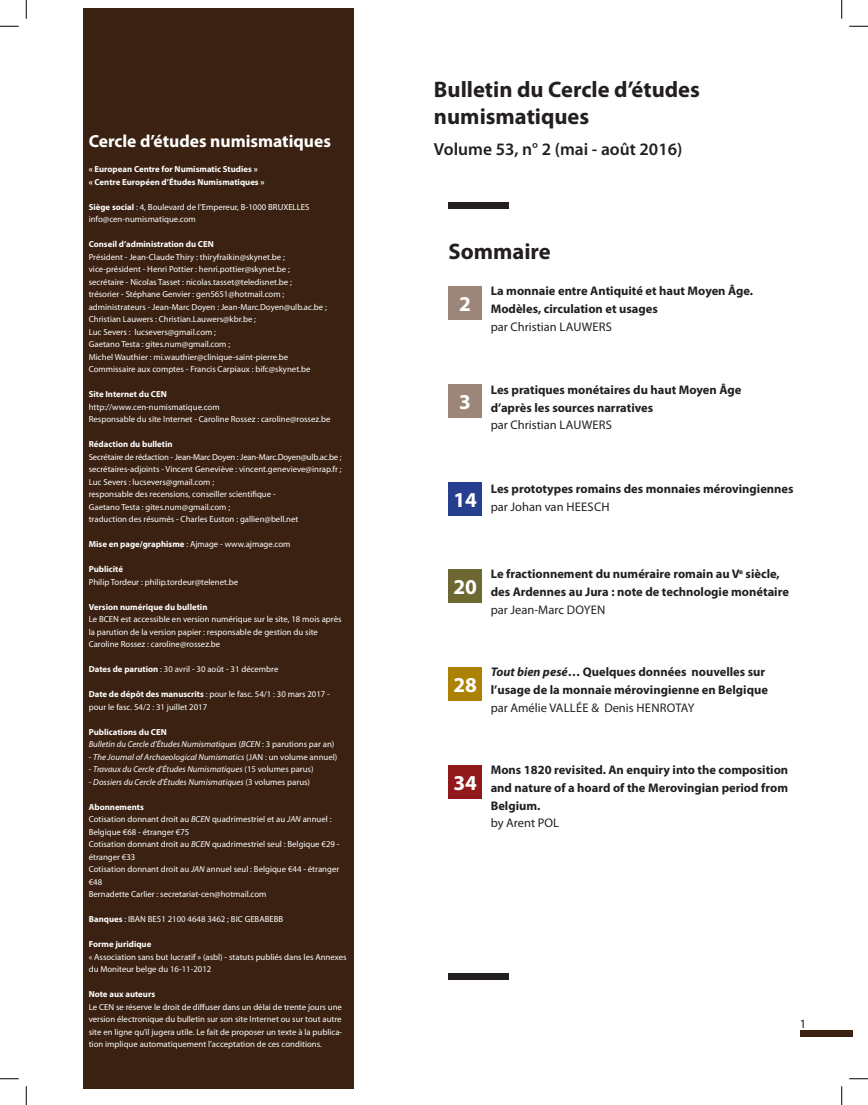
<style>
.page{position:relative;width:868px;height:1105px;background:#fff}
.page>*{position:absolute;margin:0;border:0;box-sizing:border-box;transform-origin:0 0}
.t1{font:700 22.5px/27px "Myriad Pro";color:#231f20}
.t2{font:700 21.25px "Myriad Pro";color:#fff}
.t3{font:700 17.5px "Myriad Pro";color:#fff}
.t4{font:600 17.5px "Myriad Pro";color:#231f20}
.t5{font:700 12.5px/18px "Myriad Pro";color:#231f20}
.t6{font:12.5px "Myriad Pro";color:#231f20}
.t7{font:8.75px/12.5px "Myriad Pro";color:#fff}
.t8{font:700 8.75px "Myriad Pro";color:#fff}
.t9{font:italic 8.75px "Myriad Pro";color:#fff}
.t10{font:8.75px "Myriad Pro";letter-spacing:-.02em;color:#fff}
.s1{font-weight:700}
.s2{font-style:normal}
.s3{font-style:italic}
</style>
<div class="page">
<div style="left:83px;top:9px;width:271px;height:1080px;background:#3a2111"></div>
<div style="left:448px;top:286px;width:33px;height:34px;background:#9b8679"></div>
<div style="left:448px;top:384px;width:33px;height:34px;background:#9b8679"></div>
<div style="left:448px;top:482px;width:33px;height:34px;background:#253f8e"></div>
<div style="left:448px;top:569px;width:33px;height:33px;background:#6d6831"></div>
<div style="left:448px;top:667px;width:33px;height:33px;background:#ad8204"></div>
<div style="left:448px;top:765px;width:33px;height:33px;background:#92191b"></div>
<div style="left:799px;top:1030px;width:53px;height:7px;background:#3a2111"></div>
<div style="left:448px;top:202px;width:61px;height:7px;background:#231f20"></div>
<div style="left:448px;top:972px;width:61px;height:7px;background:#231f20"></div>
<svg style="left:0;top:25px;width:19px;height:2px"></svg>
<svg style="left:849px;top:25px;width:18px;height:2px"></svg>
<svg style="left:0;top:1078px;width:19px;height:1px"></svg>
<svg style="left:849px;top:1078px;width:18px;height:1px"></svg>
<svg style="left:25px;top:0;width:2px;height:19px"></svg>
<svg style="left:25px;top:1086px;width:2px;height:19px"></svg>
<svg style="left:841px;top:0;width:1px;height:19px"></svg>
<svg style="left:841px;top:1086px;width:1px;height:19px"></svg>
<p class="t3" style="left:89px;top:130px;width:244px">Cercle d’études numismatiques</p>
<p class="t8" style="left:89px;top:163px;width:170px">« European Centre for Numismatic Studies »</p>
<p class="t8" style="left:89px;top:176px;width:177px">« Centre Européen d’Études Numismatiques »</p>
<p class="t7" style="left:89px;top:200px;width:222px"><span class="s1">Siège social</span> : 4, Boulevard de l’Empereur, B-1000 BRUXELLES</p>
<p class="t7" style="left:89px;top:213px;width:109px">info@cen-numismatique.com</p>
<p class="t8" style="left:89px;top:238px;width:127px">Conseil d’administration du CEN</p>
<p class="t7" style="left:89px;top:250px;width:198px">Président - Jean-Claude Thiry : thiryfraikin@skynet.be ;</p>
<p class="t7" style="left:89px;top:263px;width:203px">vice-président - Henri Pottier : henri.pottier@skynet.be ;</p>
<p class="t7" style="left:89px;top:275px;width:205px">secrétaire - Nicolas Tasset : nicolas.tasset@teledisnet.be ;</p>
<p class="t7" style="left:89px;top:288px;width:197px">trésorier - Stéphane Genvier : gen5651@hotmail.com ;</p>
<p class="t7" style="left:89px;top:300px;width:239px">administrateurs - Jean-Marc Doyen : Jean-Marc.Doyen@ulb.ac.be ;<br>Christian Lauwers : Christian.Lauwers@kbr.be ;</p>
<p class="t7" style="left:89px;top:325px;width:129px">Luc Severs : lucsevers@gmail.com ;</p>
<p class="t7" style="left:89px;top:338px;width:143px">Gaetano Testa : gites.num@gmail.com ;</p>
<p class="t7" style="left:89px;top:350px;width:201px">Michel Wauthier : mi.wauthier@clinique-saint-pierre.be</p>
<p class="t7" style="left:89px;top:363px;width:223px">Commissaire aux comptes - Francis Carpiaux : bifc@skynet.be</p>
<p class="t8" style="left:89px;top:388px;width:80px">Site Internet du CEN</p>
<p class="t7" style="left:89px;top:400px;width:132px">http://www.cen-numismatique.com</p>
<p class="t7" style="left:89px;top:413px;width:243px">Responsable du site Internet - Caroline Rossez : caroline@rossez.be</p>
<p class="t8" style="left:89px;top:438px;width:85px">Rédaction du bulletin</p>
<p class="t10" style="left:89px;top:451px;width:254px">Secrétaire de rédaction - Jean-Marc Doyen : Jean-Marc.Doyen@ulb.ac.be ;</p>
<p class="t7" style="left:89px;top:463px;width:254px">secrétaires-adjoints - Vincent Geneviève : vincent.genevieve@inrap.fr ;</p>
<p class="t7" style="left:89px;top:475px;width:127px">Luc Severs : lucsevers@gmail.com ;</p>
<p class="t7" style="left:89px;top:488px;width:188px">responsable des recensions, conseiller scientifique -</p>
<p class="t7" style="left:89px;top:500px;width:143px">Gaetano Testa : gites.num@gmail.com ;</p>
<p class="t7" style="left:89px;top:513px;width:211px">traduction des résumés - Charles Euston : gallien@bell.net</p>
<p class="t7" style="left:89px;top:538px;width:203px"><span class="s1">Mise en page/graphisme</span> : Ajmage - www.ajmage.com</p>
<p class="t8" style="left:89px;top:563px;width:36px">Publicité</p>
<p class="t7" style="left:89px;top:575px;width:151px">Philip Tordeur : philip.tordeur@telenet.be</p>
<p class="t8" style="left:89px;top:601px;width:120px">Version numérique du bulletin</p>
<p class="t7" style="left:89px;top:613px;width:254px">Le BCEN est accessible en version numérique sur le site, 18 mois après la parution de la version papier : responsable de gestion du site</p>
<p class="t7" style="left:89px;top:638px;width:133px">Caroline Rossez : caroline@rossez.be</p>
<p class="t7" style="left:89px;top:663px;width:191px"><span class="s1">Dates de parution</span> : 30 avril - 30 août - 31 décembre</p>
<p class="t7" style="left:89px;top:688px;width:243px"><span class="s1">Date de dépôt des manuscrits</span> : pour le fasc. 54/1 : 30 mars 2017 - pour le fasc. 54/2 : 31 juillet 2017</p>
<p class="t8" style="left:89px;top:726px;width:80px">Publications du CEN</p>
<p class="t9" style="left:89px;top:739px;width:247px">Bulletin du Cercle d’Études Numismatiques <span class="s2">(</span>BCEN <span class="s2">: 3 parutions par an)</span></p>
<p class="t9" style="left:89px;top:751px;width:250px"><span class="s2">-</span> The Journal of Archaeological Numismatics <span class="s2">(JAN : un volume annuel)</span></p>
<p class="t9" style="left:89px;top:764px;width:226px"><span class="s2">-</span> Travaux du Cercle d’Études Numismatiques <span class="s2">(15 volumes parus)</span></p>
<p class="t9" style="left:89px;top:776px;width:223px"><span class="s2">-</span> Dossiers du Cercle d’Études Numismatiques <span class="s2">(3 volumes parus)</span></p>
<p class="t8" style="left:89px;top:801px;width:57px">Abonnements</p>
<p class="t7" style="left:89px;top:813px;width:244px">Cotisation donnant droit au <span class="s3">BCEN</span> quadrimestriel et au <span class="s3">JAN</span> annuel :</p>
<p class="t7" style="left:89px;top:825px;width:102px">Belgique €68 - étranger €75</p>
<p class="t7" style="left:89px;top:838px;width:252px">Cotisation donnant droit au <span class="s3">BCEN</span> quadrimestriel seul : Belgique €29 - étranger €33</p>
<p class="t7" style="left:89px;top:863px;width:252px">Cotisation donnant droit au <span class="s3">JAN</span> annuel seul : Belgique €44 - étranger €48</p>
<p class="t7" style="left:89px;top:888px;width:179px">Bernadette Carlier : secretariat-cen@hotmail.com</p>
<p class="t7" style="left:89px;top:913px;width:196px"><span class="s1">Banques</span> : IBAN BE51 2100 4648 3462 ; BIC GEBABEBB</p>
<p class="t8" style="left:89px;top:938px;width:64px">Forme juridique</p>
<p class="t7" style="left:89px;top:950px;width:259px">« Association sans but lucratif » (asbl) - statuts publiés dans les Annexes du Moniteur belge du 16-11-2012</p>
<p class="t8" style="left:89px;top:988px;width:68px">Note aux auteurs</p>
<p class="t7" style="left:89px;top:1000px;width:255px;text-align:justify">Le CEN se réserve le droit de diffuser dans un délai de trente jours une version électronique du bulletin sur son site Internet ou sur tout autre site en ligne qu’il jugera utile. Le fait de proposer un texte à la publica&shy;tion implique automatiquement l’acceptation de ces conditions.</p>
<p class="t1" style="left:434px;top:75px;width:267px">Bulletin du Cercle d’études numismatiques</p>
<p class="t4" style="left:434px;top:138px;width:250px">Volume 53, n° 2 (mai - août 2016)</p>
<p class="t1" style="left:448px;top:237px;width:104px">Sommaire</p>
<p class="t2" style="left:459px;top:290px;width:13px">2</p>
<p class="t5" style="left:490px;top:282px;width:264px">La monnaie entre Antiquité et haut Moyen Âge.<br>Modèles, circulation et usages</p>
<p class="t6" style="left:490px;top:319px;width:123px">par Christian LAUWERS</p>
<p class="t2" style="left:459px;top:388px;width:13px">3</p>
<p class="t5" style="left:490px;top:380px;width:252px">Les pratiques monétaires du haut Moyen Âge d’après les sources narratives</p>
<p class="t6" style="left:490px;top:417px;width:123px">par Christian LAUWERS</p>
<p class="t2" style="left:453px;top:486px;width:25px">14</p>
<p class="t5" style="left:490px;top:479px;width:304px">Les prototypes romains des monnaies mérovingiennes</p>
<p class="t6" style="left:490px;top:499px;width:120px">par Johan van HEESCH</p>
<p class="t2" style="left:453px;top:573px;width:25px">20</p>
<p class="t5" style="left:490px;top:565px;width:300px">Le fractionnement du numéraire romain au V<sup>e</sup> siècle, des Ardennes au Jura : note de technologie monétaire</p>
<p class="t6" style="left:490px;top:602px;width:116px">par Jean-Marc DOYEN</p>
<p class="t2" style="left:453px;top:671px;width:25px">28</p>
<p class="t5" style="left:490px;top:663px;width:279px"><span class="s3">Tout bien pesé</span>… Quelques données nouvelles sur l’usage de la monnaie mérovingienne en Belgique</p>
<p class="t6" style="left:490px;top:700px;width:205px">par Amélie VALLÉE &amp; Denis HENROTAY</p>
<p class="t2" style="left:453px;top:769px;width:25px">34</p>
<p class="t5" style="left:490px;top:761px;width:299px;text-align:justify">Mons 1820 revisited. An enquiry into the composition and nature of a hoard of the Merovingian period from Belgium.</p>
<p class="t6" style="left:490px;top:815px;width:70px">by Arent POL</p>
<p class="t6" style="left:799px;top:1016px;width:8px">1</p>
</div>
